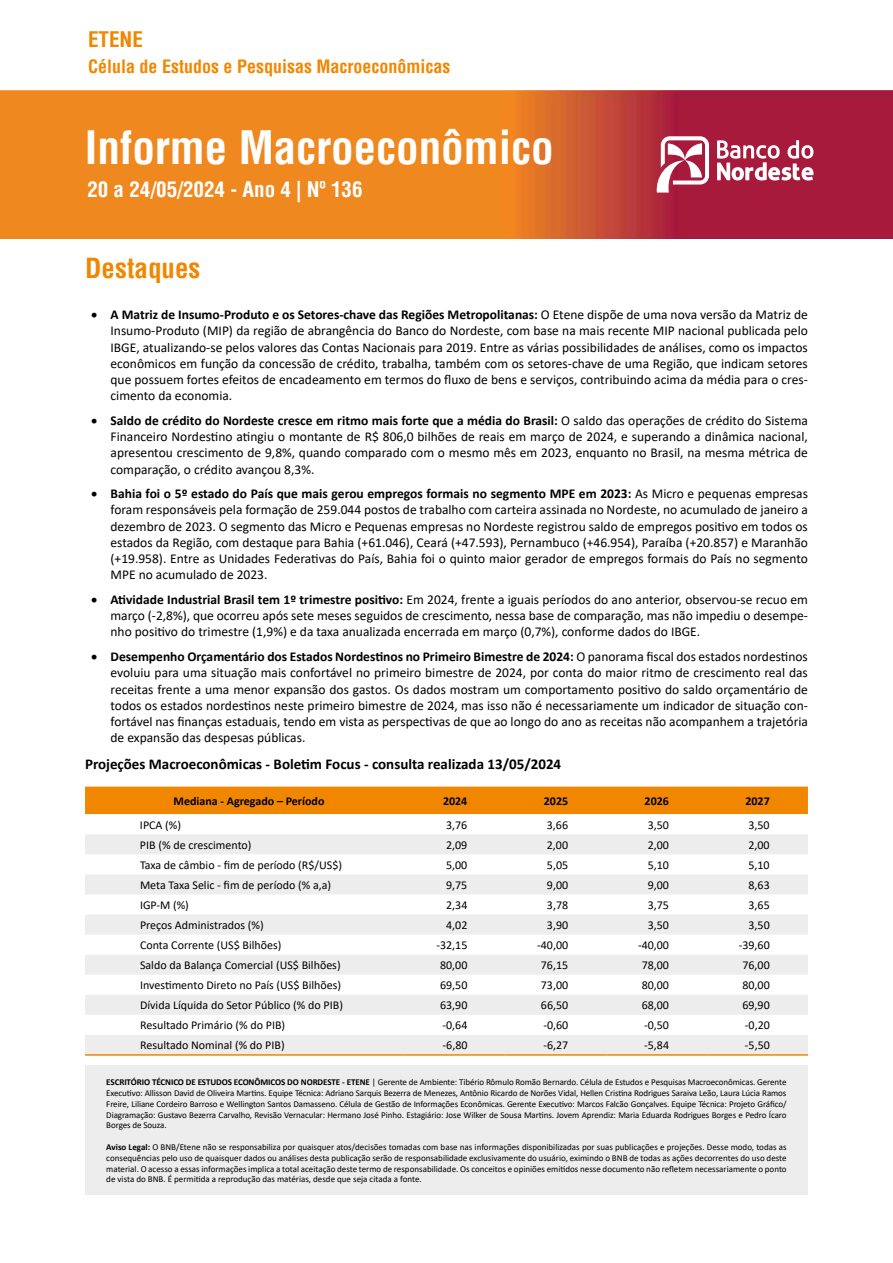
<style>
.page{position:relative;width:893px;height:1263px;background:#fff}
.page>*{position:absolute;margin:0;border:0;box-sizing:border-box;transform-origin:0 0}
.t1{font:700 condensed 45px "Helvetica";color:#fff}
.t2{font:700 condensed 27px "Helvetica";color:#f18700}
.t3{font:700 condensed 21px "Helvetica";color:#fff}
.t4{font:700 condensed 21px "Helvetica";color:#f18700}
.t5{font:700 condensed 18px "Helvetica";color:#f18700}
.t6{font:700 15px "Calibri";color:#000}
.t7{font:13.5px/16.2px "Calibri";color:#000;text-align:justify}
.t8{font:12px "Calibri";color:#000}
.t9{font:700 12px "Calibri";color:#000}
.t10{font:9px/10.8px "Calibri";letter-spacing:-.01em;color:#000;text-align:justify}
.s1{font-weight:700}
</style>
<div class="page">
<img style="left:0;top:90px;width:893px;height:149px">
<svg style="left:655px;top:136px;width:54px;height:57px"></svg>
<svg style="left:717px;top:140px;width:96px;height:40px"></svg>
<div style="left:85px;top:787px;width:723px;height:27px;background:#f18700"></div>
<svg style="left:85px;top:814px;width:723px;height:1px"></svg>
<svg style="left:85px;top:834px;width:723px;height:220px"></svg>
<div style="left:85px;top:874px;width:723px;height:20px;background:#ededed"></div>
<hr style="left:85px;top:1054px;width:320px;height:2px;background:#f18700">
<hr style="left:405px;top:1054px;width:101px;height:2px;background:#f18700">
<hr style="left:506px;top:1054px;width:100px;height:2px;background:#f18700">
<hr style="left:606px;top:1054px;width:101px;height:2px;background:#f18700">
<hr style="left:707px;top:1054px;width:101px;height:2px;background:#f18700">
<div style="left:85px;top:1066px;width:723px;height:129px;background:#ededed"></div>
<h3 class="t4" style="left:88px;top:26px;width:56px">ETENE</h3>
<h3 class="t5" style="left:88px;top:55px;width:364px">Célula de Estudos e Pesquisas Macroeconômicas</h3>
<h1 class="t1" style="left:85px;top:118px;width:470px">Informe Macroeconômico</h1>
<h3 class="t3" style="left:87px;top:175px;width:277px">20 a 24/05/2024 - Ano 4 | Nº 136</h3>
<h2 class="t2" style="left:85px;top:250px;width:117px">Destaques</h2>
<p class="t7" style="left:111px;top:306px;width:699px;text-indent:-19px">• <span class="s1">A Matriz de Insumo-Produto e os Setores-chave das Regiões Metropolitanas:</span> O Etene dispõe de uma nova versão da Matriz de Insumo-Produto (MIP) da região de abrangência do Banco do Nordeste, com base na mais recente MIP nacional publicada pelo IBGE, atualizando-se pelos valores das Contas Nacionais para 2019. Entre as várias possibilidades de análises, como os impactos econômicos em função da concessão de crédito, trabalha, também com os setores-chave de uma Região, que indicam setores que possuem fortes efeitos de encadeamento em termos do fluxo de bens e serviços, contribuindo acima da média para o cres&shy;cimento da economia.</p>
<p class="t7" style="left:111px;top:412px;width:699px;text-indent:-19px">• <span class="s1">Saldo de crédito do Nordeste cresce em ritmo mais forte que a média do Brasil:</span> O saldo das operações de crédito do Sistema Financeiro Nordestino atingiu o montante de R$ 806,0 bilhões de reais em março de 2024, e superando a dinâmica nacional, apresentou crescimento de 9,8%, quando comparado com o mesmo mês em 2023, enquanto no Brasil, na mesma métrica de comparação, o crédito avançou 8,3%.</p>
<p class="t7" style="left:111px;top:485px;width:699px;text-indent:-19px">• <span class="s1">Bahia foi o 5º estado do País que mais gerou empregos formais no segmento MPE em 2023:</span> As Micro e pequenas empresas foram responsáveis pela formação de 259.044 postos de trabalho com carteira assinada no Nordeste, no acumulado de janeiro a dezembro de 2023. O segmento das Micro e Pequenas empresas no Nordeste registrou saldo de empregos positivo em todos os estados da Região, com destaque para Bahia (+61.046), Ceará (+47.593), Pernambuco (+46.954), Paraíba (+20.857) e Maranhão (+19.958). Entre as Unidades Federativas do País, Bahia foi o quinto maior gerador de empregos formais do País no segmento MPE no acumulado de 2023.</p>
<p class="t7" style="left:111px;top:591px;width:699px;text-indent:-19px">• <span class="s1">Atividade Industrial Brasil tem 1º trimestre positivo:</span> Em 2024, frente a iguais períodos do ano anterior, observou-se recuo em março (-2,8%), que ocorreu após sete meses seguidos de crescimento, nessa base de comparação, mas não impediu o desempe&shy;nho positivo do trimestre (1,9%) e da taxa anualizada encerrada em março (0,7%), conforme dados do IBGE.</p>
<p class="t7" style="left:111px;top:648px;width:699px;text-indent:-19px">• <span class="s1">Desempenho Orçamentário dos Estados Nordestinos no Primeiro Bimestre de 2024:</span> O panorama fiscal dos estados nordestinos evoluiu para uma situação mais confortável no primeiro bimestre de 2024, por conta do maior ritmo de crescimento real das receitas frente a uma menor expansão dos gastos. Os dados mostram um comportamento positivo do saldo orçamentário de todos os estados nordestinos neste primeiro bimestre de 2024, mas isso não é necessariamente um indicador de situação con&shy;fortável nas finanças estaduais, tendo em vista as perspectivas de que ao longo do ano as receitas não acompanhem a trajetória de expansão das despesas públicas.</p>
<p class="t6" style="left:85px;top:753px;width:478px">Projeções Macroeconômicas - Boletim Focus - consulta realizada 13/05/2024</p>
<p class="t9" style="left:174px;top:792px;width:152px">Mediana - Agregado – Período</p>
<p class="t9" style="left:443px;top:792px;width:26px">2024</p>
<p class="t9" style="left:544px;top:792px;width:26px">2025</p>
<p class="t9" style="left:645px;top:792px;width:26px">2026</p>
<p class="t9" style="left:745px;top:792px;width:26px">2027</p>
<p class="t8" style="left:140px;top:816px;width:43px">IPCA (%)</p>
<p class="t8" style="left:446px;top:816px;width:23px">3,76</p>
<p class="t8" style="left:547px;top:816px;width:23px">3,66</p>
<p class="t8" style="left:648px;top:816px;width:23px">3,50</p>
<p class="t8" style="left:748px;top:816px;width:23px">3,50</p>
<p class="t8" style="left:140px;top:836px;width:113px">PIB (% de crescimento)</p>
<p class="t8" style="left:446px;top:836px;width:23px">2,09</p>
<p class="t8" style="left:547px;top:836px;width:23px">2,00</p>
<p class="t8" style="left:648px;top:836px;width:23px">2,00</p>
<p class="t8" style="left:748px;top:836px;width:23px">2,00</p>
<p class="t8" style="left:140px;top:856px;width:204px">Taxa de câmbio - fim de período (R$/US$)</p>
<p class="t8" style="left:446px;top:856px;width:23px">5,00</p>
<p class="t8" style="left:547px;top:856px;width:23px">5,05</p>
<p class="t8" style="left:648px;top:856px;width:23px">5,10</p>
<p class="t8" style="left:748px;top:856px;width:23px">5,10</p>
<p class="t8" style="left:140px;top:877px;width:193px">Meta Taxa Selic - fim de período (% a,a)</p>
<p class="t8" style="left:446px;top:877px;width:23px">9,75</p>
<p class="t8" style="left:547px;top:877px;width:23px">9,00</p>
<p class="t8" style="left:648px;top:877px;width:23px">9,00</p>
<p class="t8" style="left:748px;top:877px;width:23px">8,63</p>
<p class="t8" style="left:140px;top:897px;width:50px">IGP-M (%)</p>
<p class="t8" style="left:446px;top:897px;width:23px">2,34</p>
<p class="t8" style="left:547px;top:897px;width:23px">3,78</p>
<p class="t8" style="left:648px;top:897px;width:23px">3,75</p>
<p class="t8" style="left:748px;top:897px;width:23px">3,65</p>
<p class="t8" style="left:140px;top:917px;width:125px">Preços Administrados (%)</p>
<p class="t8" style="left:446px;top:917px;width:23px">4,02</p>
<p class="t8" style="left:547px;top:917px;width:23px">3,90</p>
<p class="t8" style="left:648px;top:917px;width:23px">3,50</p>
<p class="t8" style="left:748px;top:917px;width:23px">3,50</p>
<p class="t8" style="left:140px;top:937px;width:143px">Conta Corrente (US$ Bilhões)</p>
<p class="t8" style="left:436px;top:937px;width:33px">-32,15</p>
<p class="t8" style="left:537px;top:937px;width:33px">-40,00</p>
<p class="t8" style="left:638px;top:937px;width:33px">-40,00</p>
<p class="t8" style="left:739px;top:937px;width:33px">-39,60</p>
<p class="t8" style="left:140px;top:957px;width:202px">Saldo da Balança Comercial (US$ Bilhões)</p>
<p class="t8" style="left:440px;top:957px;width:29px">80,00</p>
<p class="t8" style="left:541px;top:957px;width:29px">76,15</p>
<p class="t8" style="left:642px;top:957px;width:29px">78,00</p>
<p class="t8" style="left:742px;top:957px;width:29px">76,00</p>
<p class="t8" style="left:140px;top:977px;width:203px">Investimento Direto no País (US$ Bilhões)</p>
<p class="t8" style="left:440px;top:977px;width:29px">69,50</p>
<p class="t8" style="left:541px;top:977px;width:29px">73,00</p>
<p class="t8" style="left:642px;top:977px;width:29px">80,00</p>
<p class="t8" style="left:742px;top:977px;width:29px">80,00</p>
<p class="t8" style="left:140px;top:997px;width:204px">Dívida Líquida do Setor Público (% do PIB)</p>
<p class="t8" style="left:440px;top:997px;width:29px">63,90</p>
<p class="t8" style="left:541px;top:997px;width:29px">66,50</p>
<p class="t8" style="left:642px;top:997px;width:29px">68,00</p>
<p class="t8" style="left:742px;top:997px;width:29px">69,90</p>
<p class="t8" style="left:140px;top:1017px;width:147px">Resultado Primário (% do PIB)</p>
<p class="t8" style="left:443px;top:1017px;width:26px">-0,64</p>
<p class="t8" style="left:543px;top:1017px;width:26px">-0,60</p>
<p class="t8" style="left:644px;top:1017px;width:26px">-0,50</p>
<p class="t8" style="left:745px;top:1017px;width:26px">-0,20</p>
<p class="t8" style="left:140px;top:1037px;width:146px">Resultado Nominal (% do PIB)</p>
<p class="t8" style="left:443px;top:1037px;width:26px">-6,80</p>
<p class="t8" style="left:543px;top:1037px;width:26px">-6,27</p>
<p class="t8" style="left:644px;top:1037px;width:26px">-5,84</p>
<p class="t8" style="left:745px;top:1037px;width:26px">-5,50</p>
<p class="t10" style="left:106px;top:1076px;width:682px"><span class="s1">ESCRITÓRIO TÉCNICO DE ESTUDOS ECONÔMICOS DO NORDESTE - ETENE</span> | Gerente de Ambiente: Tibério Rômulo Romão Bernardo. Célula de Estudos e Pesquisas Macroeconômicas. Gerente Executivo: Allisson David de Oliveira Martins. Equipe Técnica: Adriano Sarquis Bezerra de Menezes, Antônio Ricardo de Norões Vidal, Hellen Cristina Rodrigues Saraiva Leão, Laura Lúcia Ramos Freire, Liliane Cordeiro Barroso e Wellington Santos Damasseno. Célula de Gestão de Informações Econômicas. Gerente Executivo: Marcos Falcão Gonçalves. Equipe Técnica: Projeto Gráfico/ Diagramação: Gustavo Bezerra Carvalho, Revisão Vernacular: Hermano José Pinho. Estagiário: Jose Wilker de Sousa Martins. Jovem Aprendiz: Maria Eduarda Rodrigues Borges e Pedro Ícaro Borges de Souza.</p>
<p class="t10" style="left:106px;top:1141px;width:682px"><span class="s1">Aviso Legal:</span> O BNB/Etene não se responsabiliza por quaisquer atos/decisões tomadas com base nas informações disponibilizadas por suas publicações e projeções. Desse modo, todas as consequências pelo uso de quaisquer dados ou análises desta publicação serão de responsabilidade exclusivamente do usuário, eximindo o BNB de todas as ações decorrentes do uso deste material. O acesso a essas informações implica a total aceitação deste termo de responsabilidade. Os conceitos e opiniões emitidos nesse documento não refletem necessariamente o ponto de vista do BNB. É permitida a reprodução das matérias, desde que seja citada a fonte.</p>
</div>
